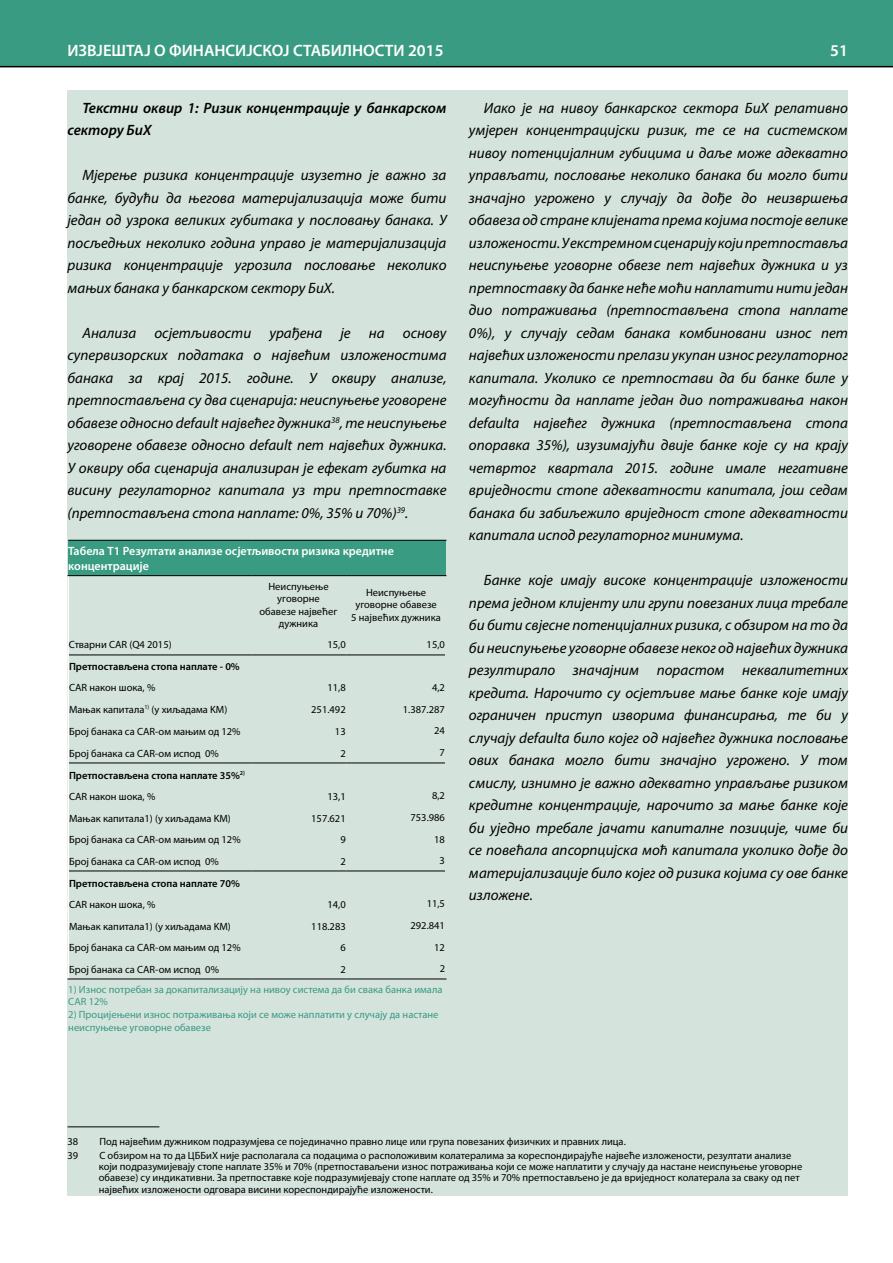
<style>
.page{position:relative;width:893px;height:1263px;background:#fff}
.page>*{position:absolute;margin:0;border:0;box-sizing:border-box;transform-origin:0 0}
.t1{font:600 16.5px "Myriad Pro";color:#fff}
.t2{font:italic 15px/22.5px "Myriad Pro";color:#000;text-align:justify}
.t3{font:italic 600 15px/22.5px "Myriad Pro";color:#000}
.t4{font:600 12px/14.4px "Myriad Pro";color:#fff}
.t5{font:10.5px/12.6px "Myriad Pro";color:#000;text-align:center}
.t6{font:10.5px/12.6px "Myriad Pro";color:#399b81}
.t7{font:600 10.5px/21.6px "Myriad Pro";color:#000}
.s1{font-weight:400}
</style>
<div class="page">
<div style="left:0;top:0;width:893px;height:67px;background:#399b81"></div>
<div style="left:68px;top:90px;width:780px;height:1105px;background:#d5e3dd"></div>
<div style="left:68px;top:540px;width:378px;height:36px;background:#399b81"></div>
<hr style="left:68px;top:540px;width:183px;height:1px;background:#000">
<hr style="left:251px;top:540px;width:95px;height:1px;background:#000">
<hr style="left:346px;top:540px;width:100px;height:1px;background:#000">
<hr style="left:68px;top:576px;width:1px;height:57px;background:#fff">
<svg style="left:68px;top:633px;width:1px;height:346px"></svg>
<hr style="left:68px;top:979px;width:183px;height:1px;background:#000">
<hr style="left:251px;top:979px;width:95px;height:1px;background:#000">
<hr style="left:346px;top:979px;width:100px;height:1px;background:#000">
<hr style="left:68px;top:575px;width:183px;height:1px;background:#000">
<hr style="left:251px;top:575px;width:95px;height:1px;background:#000">
<hr style="left:346px;top:575px;width:100px;height:1px;background:#000">
<hr style="left:69px;top:654px;width:182px;height:1px;background:#000">
<hr style="left:251px;top:654px;width:95px;height:1px;background:#000">
<hr style="left:346px;top:654px;width:99px;height:1px;background:#000">
<hr style="left:69px;top:762px;width:182px;height:1px;background:#000">
<hr style="left:251px;top:762px;width:95px;height:1px;background:#000">
<hr style="left:346px;top:762px;width:99px;height:1px;background:#000">
<hr style="left:69px;top:870px;width:182px;height:1px;background:#000">
<hr style="left:251px;top:870px;width:95px;height:1px;background:#000">
<hr style="left:346px;top:870px;width:99px;height:1px;background:#000">
<hr style="left:68px;top:1126px;width:91px;height:1px;background:#000">
<p class="t1" style="left:68px;top:40px;width:377px">ИЗВЈЕШТАЈ О ФИНАНСИЈСКОЈ СТАБИЛНОСТИ 2015</p>
<p class="t1" style="left:830px;top:40px;width:19px">51</p>
<p class="t3" style="left:68px;top:96px;width:380px;text-indent:15px">Текстни оквир 1: Ризик концентрације у банкарском сектору БиХ</p>
<p class="t2" style="left:68px;top:163px;width:380px;text-indent:15px">Мјерење ризика концентрације изузетно је важно за банке, будући да његова материјализација може бити један од узрока великих губитака у пословању банака. У посљедњих неколико година управо је материјализација ризика концентрације угрозила пословање неколико мањих банака у банкарском сектору БиХ.</p>
<p class="t2" style="left:68px;top:321px;width:380px;text-indent:15px">Анализа осјетљивости урађена је на основу супервизорских података о највећим изложеностима банака за крај 2015. године. У оквиру анализе, претпостављена су два сценарија: неиспуњење уговорене обавезе односно default највећег дужника<sup>38</sup>, те неиспуњење уговорене обавезе односно default пет највећих дужника.<br>У оквиру оба сценарија анализиран је ефекат губитка на висину регулаторног капитала уз три претпоставке (претпостављена стопа наплате: 0%, 35% и 70%)<sup>39</sup>.</p>
<p class="t4" style="left:68px;top:544px;width:327px">Табела Т1 Резултати анализе осјетљивости ризика кредитне концентрације</p>
<p class="t5" style="left:260px;top:579px;width:80px">Неиспуњење уговорне обавезе највећег дужника</p>
<p class="t5" style="left:351px;top:586px;width:91px">Неиспуњење уговорне обавезе<br>5 највећих дужника</p>
<p class="t5" style="left:69px;top:638px;width:104px">Стварни CAR (Q4 2015)</p>
<p class="t5" style="left:327px;top:638px;width:20px">15,0</p>
<p class="t5" style="left:427px;top:638px;width:20px">15,0</p>
<p class="t7" style="left:69px;top:655px;width:172px">Претпостављена стопа наплате - 0%</p>
<p class="t5" style="left:69px;top:681px;width:88px">CAR након шока, %</p>
<p class="t5" style="left:327px;top:681px;width:20px">11,8</p>
<p class="t5" style="left:432px;top:681px;width:14px">4,2</p>
<p class="t5" style="left:69px;top:703px;width:160px">Мањак капитала<sup>1)</sup> (у хиљадама KM)</p>
<p class="t5" style="left:311px;top:703px;width:36px">251.492</p>
<p class="t5" style="left:403px;top:703px;width:44px">1.387.287</p>
<p class="t5" style="left:69px;top:725px;width:173px">Број банака са CAR-oм мањим од 12%</p>
<p class="t5" style="left:335px;top:725px;width:12px">13</p>
<p class="t5" style="left:434px;top:724px;width:12px">24</p>
<p class="t5" style="left:69px;top:747px;width:151px">Број банака са CAR-oм испод 0%</p>
<p class="t5" style="left:340px;top:747px;width:7px">2</p>
<p class="t5" style="left:440px;top:746px;width:7px">7</p>
<p class="t7" style="left:69px;top:764px;width:178px">Претпостављена стопа наплате 35%<sup>2)<br></sup><span class="s1">CAR након шока, %</span></p>
<p class="t5" style="left:327px;top:790px;width:20px">13,1</p>
<p class="t5" style="left:432px;top:789px;width:14px">8,2</p>
<p class="t5" style="left:69px;top:812px;width:163px">Мањак капитала1) (у хиљадама KM)</p>
<p class="t5" style="left:311px;top:812px;width:36px">157.621</p>
<p class="t5" style="left:410px;top:811px;width:36px">753.986</p>
<p class="t5" style="left:69px;top:833px;width:173px">Број банака са CAR-oм мањим од 12%</p>
<p class="t5" style="left:340px;top:833px;width:7px">9</p>
<p class="t5" style="left:434px;top:832px;width:12px">18</p>
<p class="t5" style="left:69px;top:855px;width:151px">Број банака са CAR-oм испод 0%</p>
<p class="t5" style="left:340px;top:855px;width:7px">2</p>
<p class="t5" style="left:440px;top:854px;width:7px">3</p>
<p class="t7" style="left:69px;top:872px;width:172px">Претпостављена стопа наплате 70%</p>
<p class="t5" style="left:69px;top:898px;width:88px">CAR након шока, %</p>
<p class="t5" style="left:327px;top:898px;width:20px">14,0</p>
<p class="t5" style="left:427px;top:897px;width:20px">11,5</p>
<p class="t5" style="left:69px;top:920px;width:163px">Мањак капитала1) (у хиљадама KM)</p>
<p class="t5" style="left:311px;top:920px;width:36px">118.283</p>
<p class="t5" style="left:411px;top:919px;width:36px">292.841</p>
<p class="t5" style="left:69px;top:941px;width:173px">Број банака са CAR-oм мањим од 12%</p>
<p class="t5" style="left:340px;top:941px;width:7px">6</p>
<p class="t5" style="left:434px;top:940px;width:12px">12</p>
<p class="t5" style="left:69px;top:963px;width:151px">Број банака са CAR-oм испод 0%</p>
<p class="t5" style="left:340px;top:963px;width:7px">2</p>
<p class="t5" style="left:440px;top:962px;width:7px">2</p>
<p class="t6" style="left:68px;top:983px;width:376px">1) Износ потребан за докапитализацију на нивоу система да би свака банка имала<br>CAR 12%</p>
<p class="t6" style="left:68px;top:1008px;width:372px">2) Процијењени износ потраживања који се може наплатити у случају да настане неиспуњење уговорне обавезе</p>
<p class="t2" style="left:469px;top:96px;width:380px;text-indent:15px">Иако је на нивоу банкарског сектора БиХ релативно умјерен концентрацијски ризик, те се на системском нивоу потенцијалним губицима и даље може адекватно управљати, пословање неколико банака би могло бити значајно угрожено у случају да дође до неизвршења обавеза од стране клијената према којима постоје велике изложености. У екстремном сценарију који претпоставља неиспуњење уговорне обвезе пет највећих дужника и уз претпоставку да банке неће моћи наплатити нити један дио потраживања (претпостављена стопа наплате 0%), у случају седам банака комбиновани износ пет највећих изложености прелази укупан износ регулаторног капитала. Уколико се претпостави да би банке биле у могућности да наплате један дио потраживања након defaulta највећег дужника (претпостављена стопа опоравка 35%), изузимајући двије банке које су на крају четвртог квартала 2015. године имале негативне вриједности стопе адекватности капитала, још седам банака би забиљежило вриједност стопе адекватности капитала испод регулаторног минимума.</p>
<p class="t2" style="left:469px;top:568px;width:380px;text-indent:15px">Банке које имају високе концентрације изложености према једном клијенту или групи повезаних лица требале би бити свјесне потенцијалних ризика, с обзиром на то да би неиспуњење уговорне обавезе неког од највећих дужника резултирало значајним порастом неквалитетних кредита. Нарочито су осјетљиве мање банке које имају ограничен приступ изворима финансирања, те би у случају defaultа било којег од највећег дужника пословање ових банака могло бити значајно угрожено. У том смислу, изнимно је важно адекватно управљање ризиком кредитне концентрације, нарочито за мање банке које би уједно требале јачати капиталне позиције, чиме би се повећала апсорпцијска моћ капитала уколико дође до материјализације било којег од ризика којима су ове банке изложене.</p>
<p class="t5" style="left:68px;top:1135px;width:12px">38</p>
<p class="t5" style="left:99px;top:1135px;width:528px">Под највећим дужником подразумјева се појединачно правно лице или група повезаних физичких и правних лица.</p>
<p class="t5" style="left:68px;top:1149px;width:12px">39</p>
<p class="t5" style="left:99px;top:1149px;width:705px;line-height:11.2px;text-align:left">С обзиром на то да ЦББиХ није располагала са подацима о расположивим колатералима за кореспондирајуће највеће изложености, резултати анализе који подразумијевају стопе наплате 35% и 70% (претпоставаљени износ потраживања који се може наплатити у случају да настане неиспуњење уговорне обавезе) су индикативни. За претпоставке које подразумијевају стопе наплате од 35% и 70% претпостављено је да вриједност колатерала за сваку од пет највећих изложености одговара висини кореспондирајуће изложености.</p>
</div>
